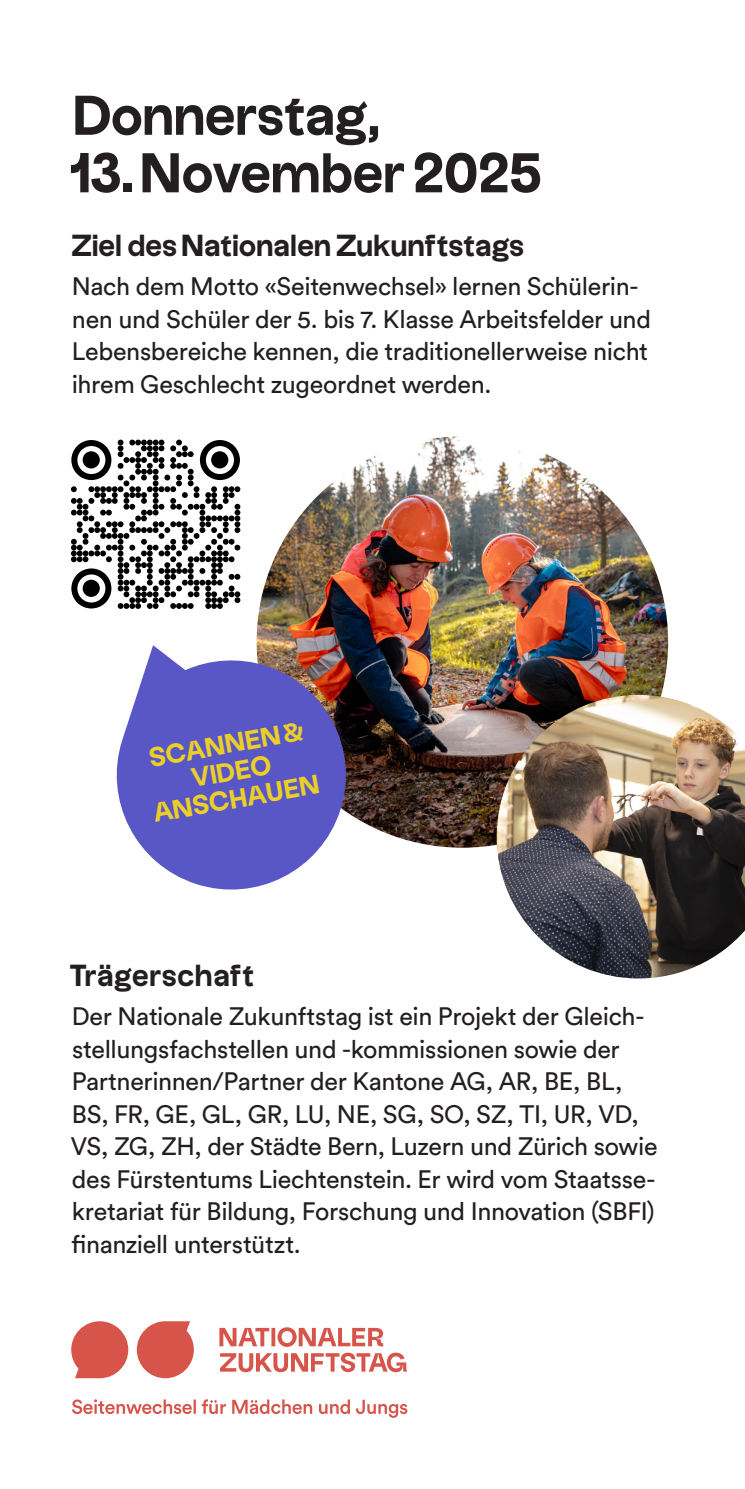
<style>
.page{position:relative;width:745px;height:1489px;background:#fff}
.page>*{position:absolute;margin:0;border:0;box-sizing:border-box;transform-origin:0 0}
.Haupttitel{font:700 55px "Uxum Grotesque";letter-spacing:-.02em;color:#231f20}
.Titel{font:700 30px "Uxum Grotesque";letter-spacing:-.01em;color:#231f20}
.Lauftext{font:700 26.25px/27.5px "Uxum Grotesque";color:#ebcf28;text-align:center}
.Lauftext-2{font:25px/32.5px "Circular Std";letter-spacing:-.015em;color:#231f20}
</style>
<div class="page">
<svg style="left:71px;top:439px;width:169px;height:170px"></svg>
<div style="left:83px;top:451px;width:17px;height:17px;background:#000;border-radius:50%"></div>
<div style="left:211px;top:451px;width:17px;height:17px;background:#000;border-radius:50%"></div>
<div style="left:83px;top:579px;width:17px;height:18px;background:#000;border-radius:50%"></div>
<svg style="left:71px;top:1321px;width:336px;height:96px"></svg>
<img style="left:256px;top:436px;width:411px;height:411px;border-radius:206px">
<svg style="left:116px;top:645px;width:243px;height:245px;fill:#5957c6"></svg>
<img style="left:496px;top:694px;width:248px;height:284px">
<p class="Haupttitel" style="left:74px;top:79px;width:308px">Donnerstag,</p>
<p class="Haupttitel" style="left:70px;top:137px;width:473px">13. November 2025</p>
<p class="Titel" style="left:71px;top:225px;width:455px">Ziel des Nationalen Zukunftstags</p>
<p class="Lauftext-2" style="left:72px;top:270px;width:580px">Nach dem Motto «Seitenwechsel» lernen Schülerin&shy;nen und Schüler der 5. bis 7. Klasse Arbeitsfelder und Lebensbereiche kennen, die traditionellerweise nicht ihrem Geschlecht zugeordnet werden.</p>
<p class="Lauftext" style="left:141px;top:744px;width:170px;rotate:-10deg">SCANNEN &amp;<br>VIDEO<br>ANSCHAUEN</p>
<p class="Titel" style="left:69px;top:955px;width:187px">Trägerschaft</p>
<p class="Lauftext-2" style="left:71px;top:999px;width:588px">Der Nationale Zukunftstag ist ein Projekt der Gleich&shy;stellungsfachstellen und -kommissionen sowie der Partnerinnen/Partner der Kantone AG, AR, BE, BL, BS, FR, GE, GL, GR, LU, NE, SG, SO, SZ, TI, UR, VD, VS, ZG, ZH, der Städte Bern, Luzern und Zürich sowie des Fürstentums Liechtenstein. Er wird vom Staatsse&shy;kretariat für Bildung, Forschung und Innovation (SBFI) finanziell unterstützt.</p>
</div>
